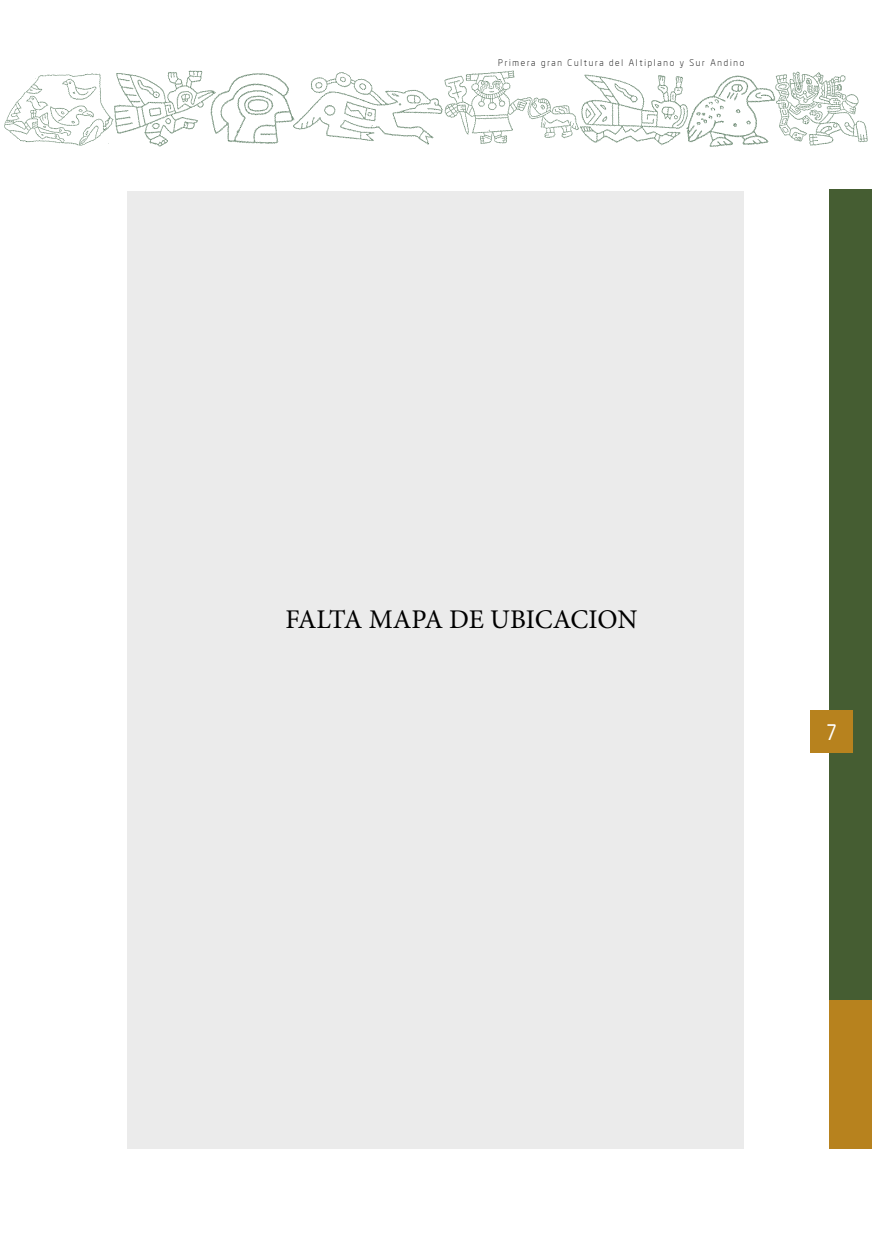
<style>
.page{position:relative;width:872px;height:1255px;background:#fff}
.page>*{position:absolute;margin:0;border:0;box-sizing:border-box;transform-origin:0 0}
.t1{font:27px "Minion Pro";letter-spacing:-.01em;color:#000}
.t2{font:21px "Neo Sans Intel";color:#fff;scale:.85 1}
.t3{font:300 9px "Neo Sans Intel";letter-spacing:.2em;color:#000}
</style>
<div class="page">
<img style="left:4px;top:70px;width:863px;height:77px">
<div style="left:829px;top:189px;width:43px;height:810px;background:#455d32"></div>
<div style="left:829px;top:999px;width:43px;height:149px;background:#b7821e"></div>
<div style="left:810px;top:710px;width:43px;height:43px;background:#b7821e"></div>
<div style="left:128px;top:191px;width:616px;height:957px;background:#ebebeb"></div>
<p class="t3" style="left:498px;top:58px;width:248px">Primera gran Cultura del Altiplano y Sur Andino</p>
<h1 class="t1" style="left:285px;top:601px;width:353px">FALTA MAPA DE UBICACION</h1>
<h2 class="t2" style="left:826px;top:719px;width:14px">7</h2>
</div>
